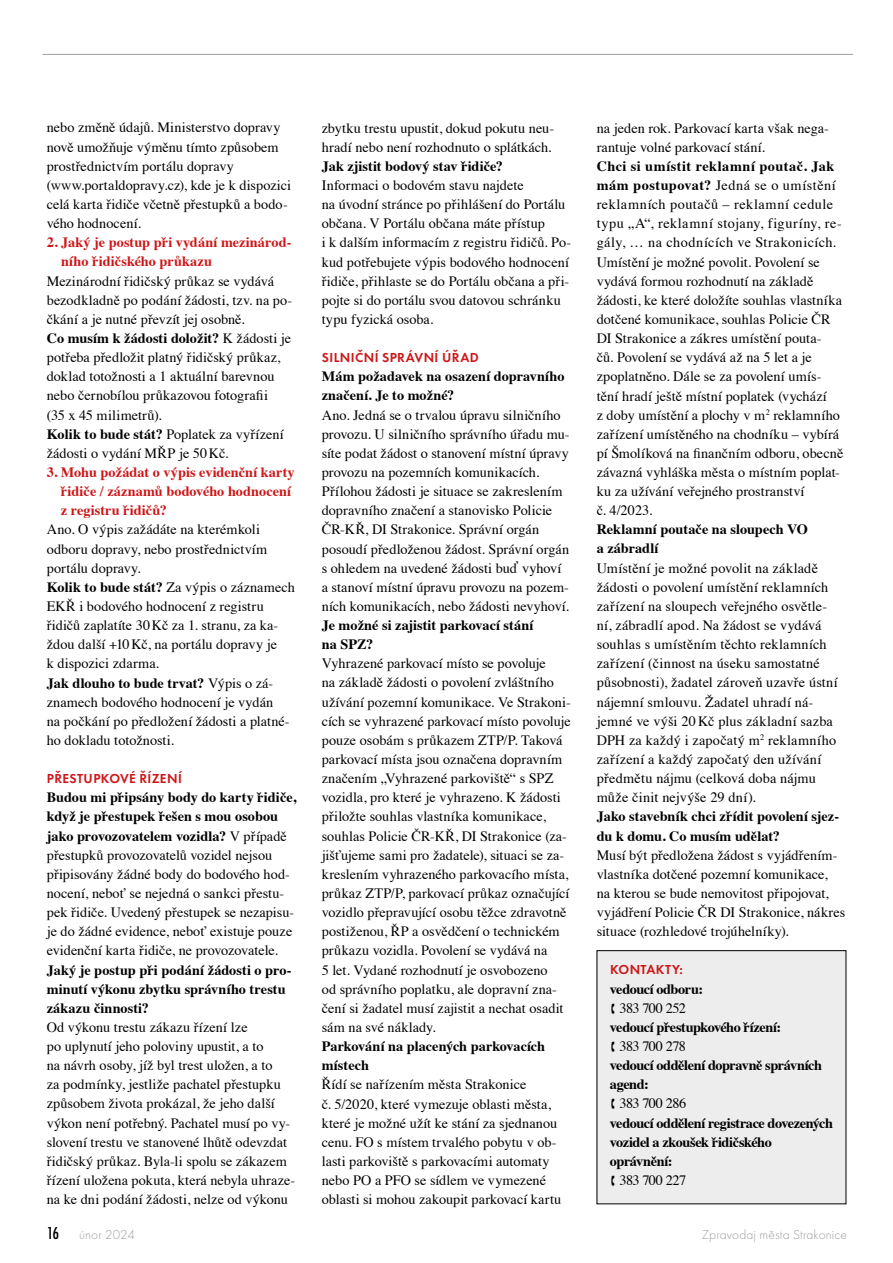
<style>
.page{position:relative;width:893px;height:1263px;background:#fff}
.page>*{position:absolute;margin:0;border:0;box-sizing:border-box;transform-origin:0 0}
.t1{font:14.25px/19.2px "Times";letter-spacing:.005em;color:#000}
.t2{font:700 14.25px/19.2px "Times";letter-spacing:-.005em;color:#000}
.t3{font:700 14.25px/19.2px "Times";letter-spacing:-.03em;color:#000}
.t4{font:700 14.25px/19.2px "Times";letter-spacing:.005em;color:#cd1719}
.t5{font:14.25px "Times";letter-spacing:-.045em;color:#000}
.t6{font:14.25px "Times";letter-spacing:-.04em;color:#000}
.t7{font:600 13.5px "Futura TOT";letter-spacing:.03em;color:#cd1719}
.t8{font:13.5px "Futura TOT Ligh";letter-spacing:.01em;color:#9d9d9c}
.s1{font-weight:700}
.s2{font-family:"Futura TOT";font-weight:500;font-stretch:condensed;font-size:18px;color:#000}
</style>
<div class="page">
<hr style="left:43px;top:54px;width:810px;height:1px;background:#9d9d9c">
<div style="left:597px;top:951px;width:249px;height:253px;background:#ededed"></div>
<p class="t1" style="left:47px;top:117px;width:246px">nebo změně údajů. Ministerstvo dopravy nově umožňuje výměnu tímto způsobem prostřednictvím portálu dopravy (www.portaldopravy.cz), kde je k dispozici celá karta řidiče včetně přestupků a bodo&shy;vého hodnocení.</p>
<p class="t4" style="left:61px;top:231px;width:232px;text-indent:-14px">2. Jaký je postup při vydání mezinárod&shy;ního řidičského průkazu</p>
<p class="t1" style="left:47px;top:270px;width:247px">Mezinárodní řidičský průkaz se vydává bezodkladně po podání žádosti, tzv. na po&shy;čkání a je nutné převzít jej osobně.<br><span class="s1">Co musím k žádosti doložit?</span> K žádosti je potřeba předložit platný řidičský průkaz, doklad totožnosti a 1 aktuální barevnou nebo černobílou průkazovou fotografii<br>(35 x 45 milimetrů).<br><span class="s1">Kolik to bude stát?</span> Poplatek za vyřízení žádosti o vydání MŘP je 50Kč.</p>
<p class="t4" style="left:61px;top:461px;width:235px;text-indent:-14px">3. Mohu požádat o výpis evidenční karty řidiče / záznamů bodového hodnocení z registru řidičů?</p>
<p class="t1" style="left:47px;top:519px;width:250px">Ano. O výpis zažádáte na kterémkoli odboru dopravy, nebo prostřednictvím portálu dopravy.<br><span class="s1">Kolik to bude stát?</span> Za výpis o záznamech EKŘ i bodového hodnocení z registru řidičů zaplatíte 30Kč za 1. stranu, za ka&shy;ždou další +10Kč, na portálu dopravy je<br>k dispozici zdarma.<br><span class="s1">Jak dlouho to bude trvat?</span> Výpis o zá&shy;znamech bodového hodnocení je vydán<br>na počkání po předložení žádosti a platné&shy;ho dokladu totožnosti.</p>
<p class="t7" style="left:47px;top:770px;width:137px">PŘESTUPKOVÉ ŘÍZENÍ</p>
<p class="t1" style="left:47px;top:787px;width:251px"><span class="s1">Budou mi připsány body do karty řidiče, když je přestupek řešen s mou osobou jako provozovatelem vozidla?</span> V případě přestupků provozovatelů vozidel nejsou připisovány žádné body do bodového hod&shy;nocení, neboť se nejedná o sankci přestu&shy;pek řidiče. Uvedený přestupek se nezapisu&shy;je do žádné evidence, neboť existuje pouze evidenční karta řidiče, ne provozovatele.</p>
<p class="t2" style="left:47px;top:958px;width:246px">Jaký je postup při podání žádosti o pro&shy;minutí výkonu zbytku správního trestu zákazu činnosti?</p>
<p class="t1" style="left:47px;top:1016px;width:250px">Od výkonu trestu zákazu řízení lze<br>po uplynutí jeho poloviny upustit, a to<br>na návrh osoby, jíž byl trest uložen, a to<br>za podmínky, jestliže pachatel přestupku způsobem života prokázal, že jeho další výkon není potřebný. Pachatel musí po vy&shy;slovení trestu ve stanovené lhůtě odevzdat řidičský průkaz. Byla-li spolu se zákazem řízení uložena pokuta, která nebyla uhraze&shy;na ke dni podání žádosti, nelze od výkonu</p>
<p class="t1" style="left:322px;top:117px;width:234px">zbytku trestu upustit, dokud pokutu neu&shy;hradí nebo není rozhodnuto o splátkách.</p>
<p class="t2" style="left:322px;top:155px;width:183px">Jak zjistit bodový stav řidiče?</p>
<p class="t1" style="left:322px;top:174px;width:251px">Informaci o bodovém stavu najdete<br>na úvodní stránce po přihlášení do Portálu občana. V Portálu občana máte přístup<br>i k dalším informacím z registru řidičů. Po&shy;kud potřebujete výpis bodového hodnocení řidiče, přihlaste se do Portálu občana a při&shy;pojte si do portálu svou datovou schránku typu fyzická osoba.</p>
<p class="t7" style="left:322px;top:349px;width:158px">SILNIČNÍ SPRÁVNÍ ÚŘAD</p>
<p class="t2" style="left:322px;top:365px;width:244px">Mám požadavek na osazení dopravního značení. Je to možné?</p>
<p class="t1" style="left:322px;top:404px;width:249px">Ano. Jedná se o trvalou úpravu silničního provozu. U silničního správního úřadu mu&shy;síte podat žádost o stanovení místní úpravy provozu na pozemních komunikacích.<br>Přílohou žádosti je situace se zakreslením dopravního značení a stanovisko Policie ČR-KŘ, DI Strakonice. Správní orgán posoudí předloženou žádost. Správní orgán s ohledem na uvedené žádosti buď vyhoví a stanoví místní úpravu provozu na pozem&shy;ních komunikacích, nebo žádosti nevyhoví.</p>
<p class="t2" style="left:322px;top:614px;width:213px">Je možné si zajistit parkovací stání na SPZ?</p>
<p class="t1" style="left:322px;top:653px;width:251px">Vyhrazené parkovací místo se povoluje<br>na základě žádosti o povolení zvláštního užívání pozemní komunikace. Ve Strakoni&shy;cích se vyhrazené parkovací místo povoluje pouze osobám s průkazem ZTP/P. Taková parkovací místa jsou označena dopravním značením „Vyhrazené parkoviště“ s SPZ vozidla, pro které je vyhrazeno. K žádosti přiložte souhlas vlastníka komunikace, souhlas Policie ČR-KŘ, DI Strakonice (za&shy;jišťujeme sami pro žadatele), situaci se za&shy;kreslením vyhrazeného parkovacího místa, průkaz ZTP/P, parkovací průkaz označující vozidlo přepravující osobu těžce zdravotně postiženou, ŘP a osvědčení o technickém průkazu vozidla. Povolení se vydává na<br>5 let. Vydané rozhodnutí je osvobozeno<br>od správního poplatku, ale dopravní zna&shy;čení si žadatel musí zajistit a nechat osadit sám na své náklady.</p>
<p class="t2" style="left:322px;top:1035px;width:225px">Parkování na placených parkovacích místech</p>
<p class="t1" style="left:322px;top:1074px;width:241px">Řídí se nařízením města Strakonice<br>č. 5/2020, které vymezuje oblasti města, které je možné užít ke stání za sjednanou cenu. FO s místem trvalého pobytu v ob&shy;lasti parkoviště s parkovacími automaty nebo PO a PFO se sídlem ve vymezené oblasti si mohou zakoupit parkovací kartu</p>
<p class="t1" style="left:597px;top:117px;width:234px">na jeden rok. Parkovací karta však nega&shy;rantuje volné parkovací stání.</p>
<p class="t1" style="left:597px;top:155px;width:248px"><span class="s1">Chci si umístit reklamní poutač. Jak mám postupovat?</span> Jedná se o umístění reklamních poutačů – reklamní cedule typu „A“, reklamní stojany, figuríny, re&shy;gály, … na chodnících ve Strakonicích.<br>Umístění je možné povolit. Povolení se vydává formou rozhodnutí na základě žádosti, ke které doložíte souhlas vlastníka dotčené komunikace, souhlas Policie ČR DI Strakonice a zákres umístění pouta-<br>čů. Povolení se vydává až na 5 let a je zpoplatněno. Dále se za povolení umís&shy;tění hradí ještě místní poplatek (vychází<br>z doby umístění a plochy v m<sup>2</sup> reklamního zařízení umístěného na chodníku – vybírá pí Šmolíková na finančním odboru, obecně závazná vyhláška města o místním poplat&shy;ku za užívání veřejného prostranství<br>č. 4/2023.</p>
<p class="t2" style="left:597px;top:518px;width:213px">Reklamní poutače na sloupech VO a zábradlí</p>
<p class="t1" style="left:597px;top:557px;width:243px">Umístění je možné povolit na základě žádosti o povolení umístění reklamních zařízení na sloupech veřejného osvětle&shy;ní, zábradlí apod. Na žádost se vydává souhlas s umístěním těchto reklamních zařízení (činnost na úseku samostatné působnosti), žadatel zároveň uzavře ústní nájemní smlouvu. Žadatel uhradí ná&shy;jemné ve výši 20Kč plus základní sazba DPH za každý i započatý m<sup>2</sup> reklamního zařízení a každý započatý den užívání předmětu nájmu (celková doba nájmu může činit nejvýše 29 dní).</p>
<p class="t2" style="left:597px;top:805px;width:244px">Jako stavebník chci zřídit povolení sjez&shy;du k domu. Co musím udělat?</p>
<p class="t1" style="left:597px;top:844px;width:250px">Musí být předložena žádost s vyjádřením&shy;vlastníka dotčené pozemní komunikace,<br>na kterou se bude nemovitost připojovat, vyjádření Policie ČR DI Strakonice, nákres situace (rozhledové trojúhelníky).</p>
<p class="t7" style="left:610px;top:962px;width:74px">KONTAKTY:</p>
<p class="t3" style="left:610px;top:978px;width:95px">vedoucí odboru:</p>
<p class="t5" style="left:620px;top:994px;width:68px">383 700 252</p>
<p class="t3" style="left:610px;top:1016px;width:173px">vedoucí přestupkového řízení:</p>
<p class="t5" style="left:620px;top:1033px;width:68px">383 700 278</p>
<p class="t3" style="left:610px;top:1054px;width:214px">vedoucí oddělení dopravně správních agend:</p>
<p class="t6" style="left:620px;top:1090px;width:68px">383 700 286</p>
<p class="t3" style="left:610px;top:1112px;width:225px">vedoucí oddělení registrace dovezených vozidel a zkoušek řidičského oprávnění:</p>
<p class="t6" style="left:620px;top:1167px;width:68px">383 700 227</p>
<p class="t8" style="left:47px;top:1227px;width:90px"><span class="s2">16</span> únor 2024</p>
<p class="t8" style="left:702px;top:1227px;width:147px">Zpravodaj města Strakonice</p>
</div>
